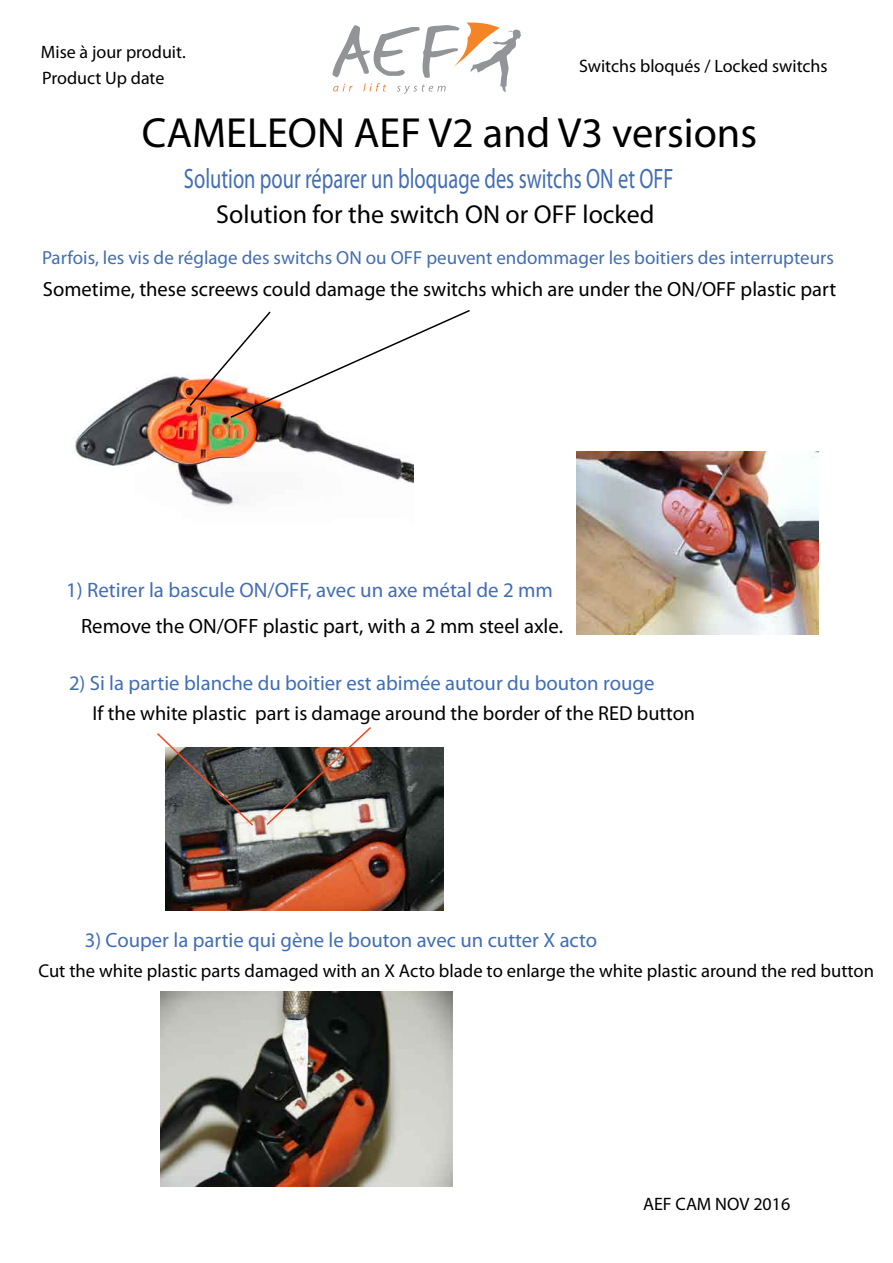
<style>
.page{position:relative;width:893px;height:1263px;background:#fff}
.page>*{position:absolute;margin:0;border:0;box-sizing:border-box;transform-origin:0 0}
.t1{font:42.3px "Myriad Pro";color:#000}
.t2{font:28.2px "Myriad Pro";color:#416db5;scale:.73 1}
.t3{font:25.95px "Myriad Pro";color:#000}
.t4{font:20.85px "Myriad Pro";color:#416db5}
.t5{font:20.7px "Myriad Pro";color:#416db5}
.t6{font:20.7px "Myriad Pro";color:#000}
.t7{font:20.55px "Myriad Pro";color:#000}
.t8{font:20.25px "Myriad Pro";color:#000}
.t9{font:19.05px "Myriad Pro";color:#416db5}
.t10{font:18.6px "Myriad Pro";color:#000}
.t11{font:18px/26px "Myriad Pro";color:#000}
</style>
<div class="page">
<svg style="left:332px;top:22px;width:189px;height:72px"></svg>
<img style="left:576px;top:452px;width:243px;height:182px">
<img style="left:75px;top:375px;width:338px;height:132px">
<img style="left:165px;top:747px;width:279px;height:163px">
<svg style="left:157px;top:733px;width:98px;height:94px"></svg>
<img style="left:265px;top:727px;width:108px;height:100px">
<img style="left:161px;top:992px;width:292px;height:194px">
<svg style="left:188px;top:310px;width:282px;height:109px"></svg>
<p class="t11" style="left:41px;top:39px;width:146px">Mise à jour produit.<br>Product Up date</p>
<p class="t11" style="left:579px;top:53px;width:250px">Switchs bloqués / Locked switchs</p>
<h1 class="t1" style="left:142px;top:107px;width:617px">CAMELEON AEF V2 and V3 versions</h1>
<h2 class="t2" style="left:184px;top:161px;width:672px">Solution pour réparer un bloquage des switchs ON et OFF</h2>
<p class="t3" style="left:216px;top:198px;width:440px">Solution for the switch ON or OFF locked</p>
<p class="t9" style="left:42px;top:245px;width:793px">Parfois, les vis de réglage des switchs ON ou OFF peuvent endommager les boitiers des interrupteurs</p>
<p class="t7" style="left:43px;top:276px;width:795px">Sometime, these screews could damage the switchs which are under the ON/OFF plastic part</p>
<p class="t4" style="left:66px;top:578px;width:489px">1) Retirer la bascule ON/OFF, avec un axe métal de 2 mm</p>
<p class="t6" style="left:81px;top:613px;width:483px">Remove the ON/OFF plastic part, with a 2 mm steel axle.</p>
<p class="t5" style="left:69px;top:671px;width:587px">2) Si la partie blanche du boitier est abimée autour du bouton rouge</p>
<p class="t8" style="left:93px;top:700px;width:604px">If the white plastic part is damage around the border of the RED button</p>
<p class="t5" style="left:85px;top:928px;width:514px">3) Couper la partie qui gène le bouton avec un cutter X acto</p>
<p class="t10" style="left:38px;top:959px;width:837px">Cut the white plastic parts damaged with an X Acto blade to enlarge the white plastic around the red button</p>
<p class="t11" style="left:643px;top:1191px;width:149px">AEF CAM NOV 2016</p>
</div>
